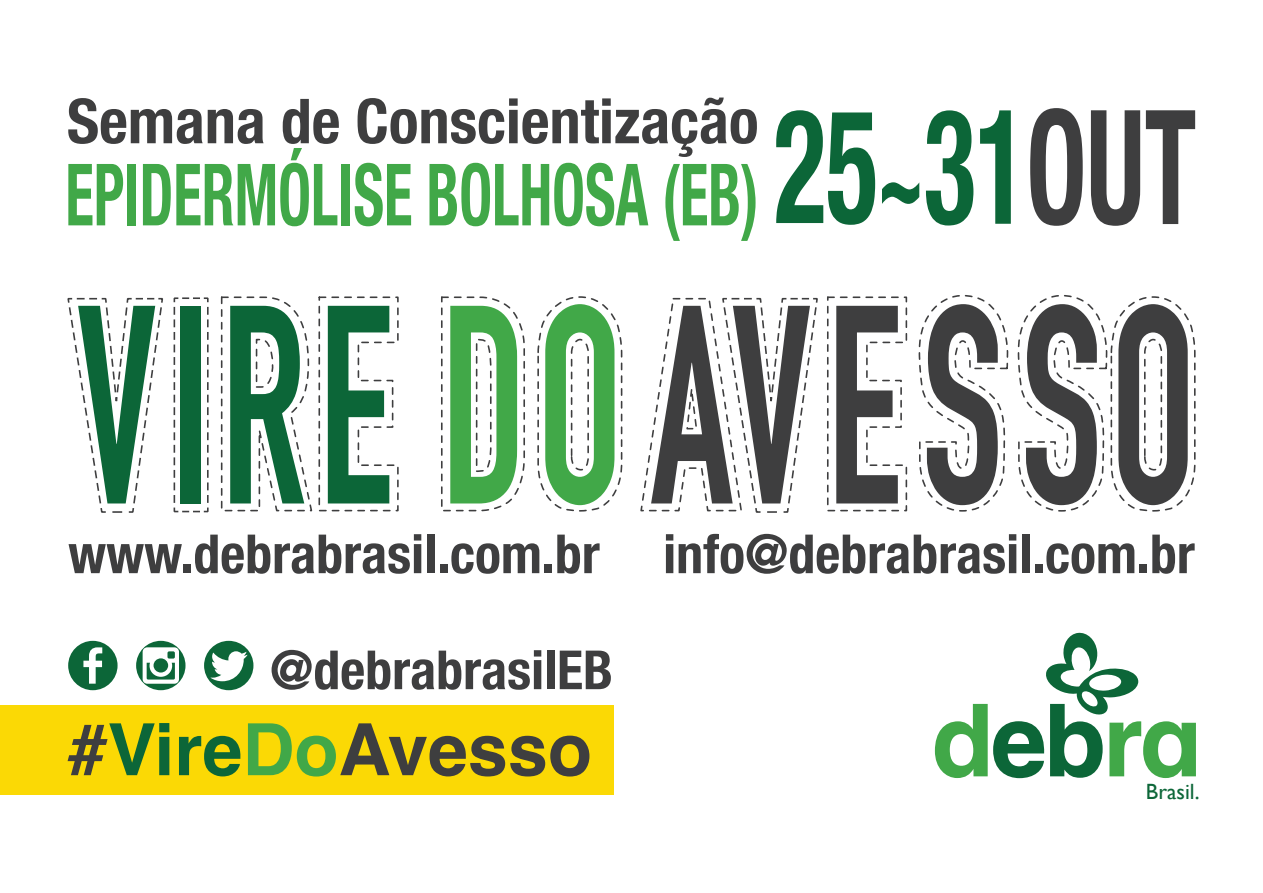
<style>
.page{position:relative;width:1263px;height:893px;background:#fff}
.page>*{position:absolute;margin:0;border:0;box-sizing:border-box;transform-origin:0 0}
.t1{font:700 condensed 159.3px "Helvetica Neue";color:#3e3e3f;scale:.68 1}
.t2{font:700 condensed 85.95px "Helvetica Neue";color:#41a848;scale:.69 1}
.t3{font:700 72px "Helvetica";color:#3e3e3f}
.t4{font:700 condensed 62.1px "Helvetica Neue";color:#3e3e3f}
.t5{font:700 condensed 54px/115.9px "Helvetica Neue";color:#3e3e3f;text-align:right}
.t6{font:22.05px "Gill Sans";color:#0c6638}
.s1{color:#0c6638}
.s2{font-family:"Arial";font-weight:900;font-stretch:normal;font-size:91.5px;color:#0c6638}
.s3{font-size:160.05px;color:#0c6638}
.s4{color:#41a848}
</style>
<div class="page">
<svg style="left:67px;top:297px;width:96px;height:216px"></svg>
<svg style="left:173px;top:297px;width:36px;height:216px"></svg>
<svg style="left:220px;top:296px;width:179px;height:216px"></svg>
<svg style="left:827px;top:296px;width:81px;height:216px"></svg>
<svg style="left:441px;top:296px;width:84px;height:216px"></svg>
<svg style="left:537px;top:296px;width:86px;height:216px"></svg>
<svg style="left:640px;top:297px;width:178px;height:216px"></svg>
<svg style="left:918px;top:295px;width:278px;height:217px"></svg>
<div style="left:0;top:705px;width:613px;height:89px;background:#fbd905"></div>
<svg style="left:935px;top:632px;width:261px;height:146px"></svg>
<svg style="left:68px;top:641px;width:50px;height:49px"></svg>
<svg style="left:136px;top:641px;width:49px;height:49px"></svg>
<svg style="left:204px;top:641px;width:49px;height:49px"></svg>
<p class="t4" style="left:67px;top:70px;width:693px">Semana de Conscientização</p>
<h2 class="t2" style="left:65px;top:123px;width:1006px">EPIDERMÓLISE BOLHOSA (EB)</h2>
<h1 class="t1" style="left:774px;top:35px;width:622px"><span class="s1">25</span><span class="s2">~</span><span class="s3">31</span>OUT</h1>
<p class="t5" style="left:68px;top:492px;width:546px">www.debrabrasil.com.br @debrabrasilEB</p>
<p class="t5" style="left:663px;top:492px;width:533px">info@debrabrasil.com.br</p>
<h3 class="t3" style="left:68px;top:692px;width:526px">#<span class="s1">Vire</span><span class="s4">Do</span>Avesso</h3>
<p class="t6" style="left:1146px;top:779px;width:55px">Brasil.</p>
</div>
